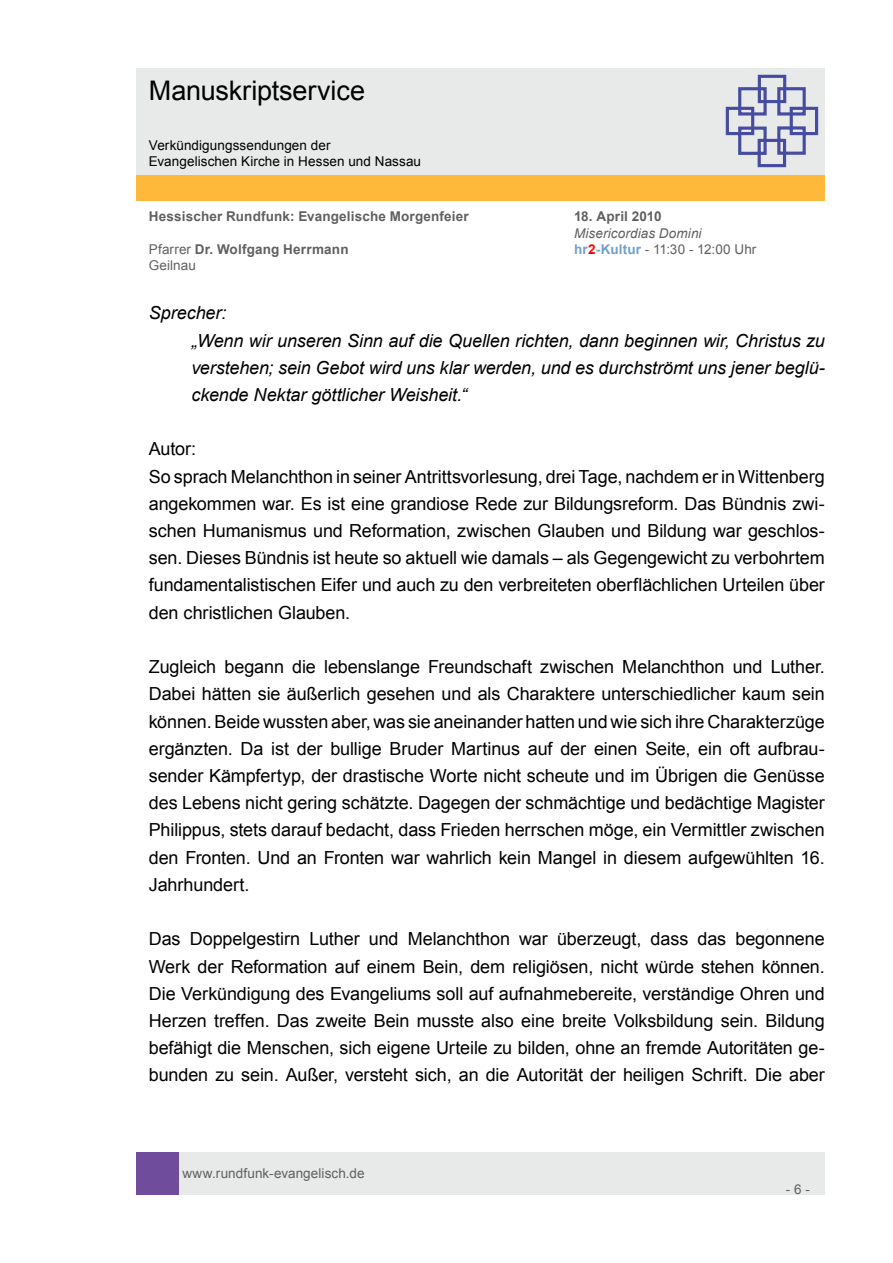
<style>
.page{position:relative;width:893px;height:1263px;background:#fff}
.page>*{position:absolute;margin:0;border:0;box-sizing:border-box;transform-origin:0 0}
.t1{font:27px "Arial";letter-spacing:-.005em;color:#000}
.t2{font:18px/27.2px "Arial";letter-spacing:-.005em;color:#000;text-align:justify}
.t3{font:italic 18px/27.2px "Arial";letter-spacing:-.005em;color:#000}
.t4{font:700 13.5px "Arial";letter-spacing:.015em;color:#606060}
.t5{font:13.5px "Arial";letter-spacing:.005em;color:#606060}
.t6{font:13.5px/16.2px "Arial";letter-spacing:.005em;color:#000}
.t7{font:italic 13.5px "Arial";letter-spacing:.01em;color:#606060}
.s1{font-weight:400}
.s2{font-weight:700;color:#71a0cc}
.s3{font-weight:700;color:#f00}
</style>
<div class="page">
<div style="left:179px;top:1152px;width:646px;height:43px;background:#e8e9e9"></div>
<div style="left:136px;top:1152px;width:43px;height:43px;background:#704c9c"></div>
<div style="left:136px;top:175px;width:689px;height:26px;background:#ffb93a"></div>
<div style="left:136px;top:68px;width:689px;height:106px;background:#e8e9e9"></div>
<svg style="left:725px;top:74px;width:94px;height:94px"></svg>
<h1 class="t1" style="left:149px;top:73px;width:218px">Manuskriptservice</h1>
<p class="t6" style="left:149px;top:137px;width:274px">Verkündigungssendungen der<br>Evangelischen Kirche in Hessen und Nassau</p>
<p class="t4" style="left:149px;top:208px;width:322px">Hessischer Rundfunk: Evangelische Morgenfeier</p>
<p class="t4" style="left:574px;top:208px;width:89px">18. April 2010</p>
<p class="t7" style="left:574px;top:224px;width:129px">Misericordias Domini</p>
<p class="t4" style="left:149px;top:240px;width:201px"><span class="s1">Pfarrer</span> Dr. Wolfgang Herrmann</p>
<p class="t5" style="left:574px;top:240px;width:184px"><span class="s2">hr</span><span class="s3">2</span><span class="s2">-Kultur</span> - 11:30 - 12:00 Uhr</p>
<p class="t5" style="left:149px;top:256px;width:49px">Geilnau</p>
<p class="t3" style="left:191px;top:300px;width:635px;text-indent:-43px">Sprecher:<br>„Wenn wir unseren Sinn auf die Quellen richten, dann beginnen wir, Christus zu verstehen; sein Gebot wird uns klar werden, und es durchströmt uns jener beglü&shy;ckende Nektar göttlicher Weisheit.“</p>
<p class="t2" style="left:149px;top:436px;width:678px;text-align:left">Autor:<br>So sprach Melanchthon in seiner Antrittsvorlesung, drei Tage, nachdem er in Wittenberg angekommen war. Es ist eine grandiose Rede zur Bildungsreform. Das Bündnis zwi&shy;schen Humanismus und Reformation, zwischen Glauben und Bildung war geschlos&shy;sen. Dieses Bündnis ist heute so aktuell wie damals – als Gegengewicht zu verbohrtem fundamentalistischen Eifer und auch zu den verbreiteten oberflächlichen Urteilen über den christlichen Glauben.</p>
<p class="t2" style="left:149px;top:653px;width:678px">Zugleich begann die lebenslange Freundschaft zwischen Melanchthon und Luther.<br>Dabei hätten sie äußerlich gesehen und als Charaktere unterschiedlicher kaum sein können. Beide wussten aber, was sie aneinander hatten und wie sich ihre Charakterzüge ergänzten. Da ist der bullige Bruder Martinus auf der einen Seite, ein oft aufbrau&shy;sender Kämpfertyp, der drastische Worte nicht scheute und im Übrigen die Genüsse des Lebens nicht gering schätzte. Dagegen der schmächtige und bedächtige Magister Philippus, stets darauf bedacht, dass Frieden herrschen möge, ein Vermittler zwischen den Fronten. Und an Fronten war wahrlich kein Mangel in diesem aufgewühlten 16.<br>Jahrhundert.</p>
<p class="t2" style="left:149px;top:926px;width:678px">Das Doppelgestirn Luther und Melanchthon war überzeugt, dass das begonnene Werk der Reformation auf einem Bein, dem religiösen, nicht würde stehen können.<br>Die Verkündigung des Evangeliums soll auf aufnahmebereite, verständige Ohren und Herzen treffen. Das zweite Bein musste also eine breite Volksbildung sein. Bildung befähigt die Menschen, sich eigene Urteile zu bilden, ohne an fremde Autoritäten ge&shy;bunden zu sein. Außer, versteht sich, an die Autorität der heiligen Schrift. Die aber</p>
<p class="t5" style="left:182px;top:1164px;width:184px">www.rundfunk-evangelisch.de</p>
<p class="t5" style="left:786px;top:1180px;width:26px">- 6 -</p>
</div>
